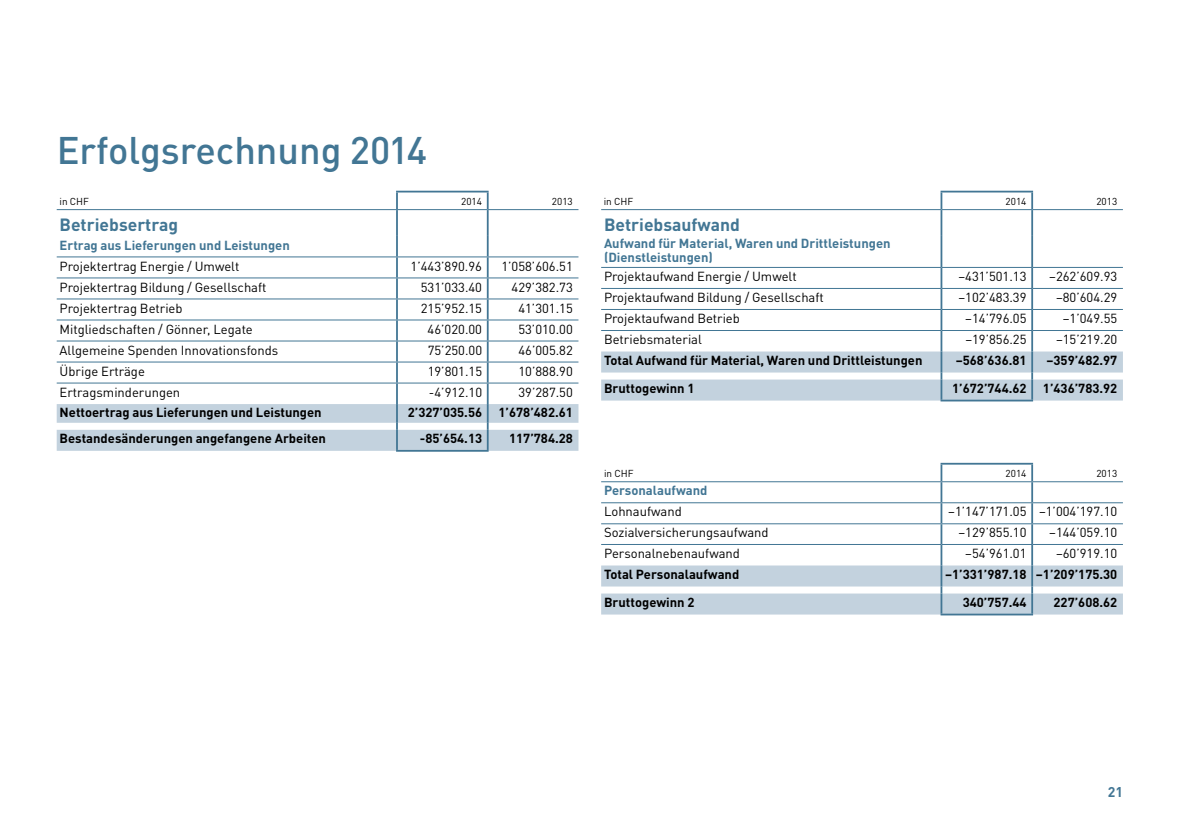
<style>
.page{position:relative;width:1191px;height:840px;background:#fff}
.page>*{position:absolute;margin:0;border:0;box-sizing:border-box;transform-origin:0 0}
.t1{font:500 38px "DINOT";color:#427694}
.t2{font:700 17.6px "DINOT";color:#427694}
.t3{font:700 14px "DINOT";color:#427694}
.t4{font:13px "DINOT";color:#000}
.t5{font:700 13px "DINOT";color:#000}
.t6{font:700 13px/14px "DINOT";color:#427694}
.t7{font:10px "DINOT";color:#000}
</style>
<div class="page">
<hr style="left:396px;top:190px;width:92px;height:2px;background:#427694">
<hr style="left:396px;top:449px;width:92px;height:2px;background:#427694">
<svg style="left:57px;top:192px;width:521px;height:258px"></svg>
<svg style="left:601px;top:210px;width:522px;height:141px"></svg>
<svg style="left:940px;top:192px;width:2px;height:17px"></svg>
<hr style="left:940px;top:190px;width:93px;height:2px;background:#427694">
<svg style="left:1031px;top:192px;width:2px;height:17px"></svg>
<hr style="left:601px;top:209px;width:340px;height:1px;background:#427694">
<hr style="left:940px;top:210px;width:2px;height:26px;background:#427694">
<hr style="left:941px;top:209px;width:91px;height:1px;background:#427694">
<hr style="left:1031px;top:210px;width:2px;height:26px;background:#427694">
<hr style="left:1032px;top:209px;width:91px;height:1px;background:#427694">
<hr style="left:940px;top:236px;width:2px;height:31px;background:#427694">
<hr style="left:1031px;top:236px;width:2px;height:31px;background:#427694">
<hr style="left:601px;top:267px;width:340px;height:1px;background:#427694">
<hr style="left:940px;top:268px;width:2px;height:20px;background:#427694">
<hr style="left:941px;top:267px;width:91px;height:1px;background:#427694">
<hr style="left:1031px;top:268px;width:2px;height:20px;background:#427694">
<hr style="left:1032px;top:267px;width:91px;height:1px;background:#427694">
<hr style="left:601px;top:288px;width:340px;height:1px;background:#427694">
<hr style="left:940px;top:289px;width:2px;height:20px;background:#427694">
<hr style="left:941px;top:288px;width:91px;height:1px;background:#427694">
<hr style="left:1031px;top:289px;width:2px;height:20px;background:#427694">
<hr style="left:1032px;top:288px;width:91px;height:1px;background:#427694">
<hr style="left:601px;top:309px;width:340px;height:1px;background:#427694">
<hr style="left:940px;top:310px;width:2px;height:20px;background:#427694">
<hr style="left:941px;top:309px;width:91px;height:1px;background:#427694">
<hr style="left:1031px;top:310px;width:2px;height:20px;background:#427694">
<hr style="left:1032px;top:309px;width:91px;height:1px;background:#427694">
<hr style="left:601px;top:330px;width:340px;height:1px;background:#427694">
<hr style="left:940px;top:331px;width:2px;height:20px;background:#427694">
<hr style="left:941px;top:330px;width:91px;height:1px;background:#427694">
<hr style="left:1031px;top:331px;width:2px;height:20px;background:#427694">
<hr style="left:1032px;top:330px;width:91px;height:1px;background:#427694">
<svg style="left:601px;top:351px;width:522px;height:49px;background:#ccd8e3"></svg>
<hr style="left:940px;top:379px;width:2px;height:20px;background:#427694">
<hr style="left:940px;top:399px;width:93px;height:2px;background:#427694">
<hr style="left:1031px;top:379px;width:2px;height:20px;background:#427694">
<svg style="left:601px;top:482px;width:522px;height:83px"></svg>
<svg style="left:940px;top:464px;width:2px;height:17px"></svg>
<hr style="left:940px;top:462px;width:93px;height:2px;background:#427694">
<svg style="left:1031px;top:464px;width:2px;height:17px"></svg>
<hr style="left:601px;top:481px;width:340px;height:1px;background:#427694">
<hr style="left:940px;top:482px;width:2px;height:20px;background:#427694">
<hr style="left:941px;top:481px;width:91px;height:1px;background:#427694">
<hr style="left:1031px;top:482px;width:2px;height:20px;background:#427694">
<hr style="left:1032px;top:481px;width:91px;height:1px;background:#427694">
<hr style="left:601px;top:502px;width:340px;height:1px;background:#427694">
<hr style="left:940px;top:503px;width:2px;height:20px;background:#427694">
<hr style="left:941px;top:502px;width:91px;height:1px;background:#427694">
<hr style="left:1031px;top:503px;width:2px;height:20px;background:#427694">
<hr style="left:1032px;top:502px;width:91px;height:1px;background:#427694">
<hr style="left:601px;top:523px;width:340px;height:1px;background:#427694">
<svg style="left:940px;top:524px;width:2px;height:19px"></svg>
<hr style="left:941px;top:523px;width:91px;height:1px;background:#427694">
<svg style="left:1031px;top:524px;width:2px;height:19px"></svg>
<hr style="left:1032px;top:523px;width:91px;height:1px;background:#427694">
<hr style="left:601px;top:543px;width:340px;height:1px;background:#427694">
<hr style="left:940px;top:544px;width:2px;height:21px;background:#427694">
<hr style="left:941px;top:543px;width:91px;height:1px;background:#427694">
<hr style="left:1031px;top:544px;width:2px;height:21px;background:#427694">
<hr style="left:1032px;top:543px;width:91px;height:1px;background:#427694">
<svg style="left:601px;top:565px;width:522px;height:49px;background:#ccd8e3"></svg>
<hr style="left:940px;top:593px;width:2px;height:20px;background:#427694">
<hr style="left:940px;top:613px;width:93px;height:2px;background:#427694">
<hr style="left:1031px;top:593px;width:2px;height:20px;background:#427694">
<h1 class="t1" style="left:57px;top:125px;width:372px">Erfolgsrechnung 2014</h1>
<p class="t7" style="left:60px;top:195px;width:31px">in CHF</p>
<p class="t7" style="left:461px;top:195px;width:22px">2014</p>
<p class="t7" style="left:552px;top:195px;width:22px">2013</p>
<h2 class="t2" style="left:60px;top:213px;width:120px">Betriebsertrag</h2>
<p class="t6" style="left:60px;top:237px;width:232px">Ertrag aus Lieferungen und Leistungen</p>
<p class="t4" style="left:60px;top:257px;width:181px">Projektertrag Energie / Umwelt</p>
<p class="t4" style="left:410px;top:257px;width:73px">1’443’890.96</p>
<p class="t4" style="left:501px;top:257px;width:73px">1’058’606.51</p>
<p class="t4" style="left:60px;top:278px;width:208px">Projektertrag Bildung / Gesellschaft</p>
<p class="t4" style="left:421px;top:278px;width:63px">531’033.40</p>
<p class="t4" style="left:511px;top:278px;width:63px">429’382.73</p>
<p class="t4" style="left:60px;top:299px;width:125px">Projektertrag Betrieb</p>
<p class="t4" style="left:421px;top:299px;width:63px">215’952.15</p>
<p class="t4" style="left:518px;top:299px;width:56px">41’301.15</p>
<p class="t4" style="left:60px;top:320px;width:195px">Mitgliedschaften / Gönner, Legate</p>
<p class="t4" style="left:428px;top:320px;width:56px">46’020.00</p>
<p class="t4" style="left:518px;top:320px;width:56px">53’010.00</p>
<p class="t4" style="left:60px;top:341px;width:220px">Allgemeine Spenden Innovationsfonds</p>
<p class="t4" style="left:428px;top:341px;width:56px">75’250.00</p>
<p class="t4" style="left:518px;top:341px;width:56px">46’005.82</p>
<p class="t4" style="left:60px;top:362px;width:87px">Übrige Erträge</p>
<p class="t4" style="left:428px;top:362px;width:56px">19’801.15</p>
<p class="t4" style="left:518px;top:362px;width:56px">10’888.90</p>
<p class="t4" style="left:60px;top:383px;width:122px">Ertragsminderungen</p>
<p class="t4" style="left:429px;top:383px;width:55px">-4’912.10</p>
<p class="t4" style="left:518px;top:383px;width:56px">39’287.50</p>
<p class="t5" style="left:60px;top:403px;width:264px">Nettoertrag aus Lieferungen und Leistungen</p>
<p class="t5" style="left:408px;top:403px;width:76px">2’327’035.56</p>
<p class="t5" style="left:498px;top:403px;width:76px">1’678’482.61</p>
<p class="t5" style="left:60px;top:430px;width:268px">Bestandesänderungen angefangene Arbeiten</p>
<p class="t5" style="left:420px;top:430px;width:64px">-85’654.13</p>
<p class="t5" style="left:509px;top:430px;width:65px">117’784.28</p>
<p class="t7" style="left:603px;top:195px;width:31px">in CHF</p>
<p class="t7" style="left:1005px;top:195px;width:22px">2014</p>
<p class="t7" style="left:1096px;top:195px;width:22px">2013</p>
<h2 class="t2" style="left:604px;top:213px;width:137px">Betriebsaufwand</h2>
<p class="t6" style="left:604px;top:235px;width:288px">Aufwand für Material, Waren und Drittleistungen (Dienstleistungen)</p>
<p class="t4" style="left:604px;top:268px;width:194px">Projektaufwand Energie / Umwelt</p>
<p class="t4" style="left:958px;top:268px;width:70px">–431’501.13</p>
<p class="t4" style="left:1049px;top:268px;width:70px">–262’609.93</p>
<p class="t4" style="left:604px;top:289px;width:221px">Projektaufwand Bildung / Gesellschaft</p>
<p class="t4" style="left:958px;top:289px;width:70px">–102’483.39</p>
<p class="t4" style="left:1056px;top:289px;width:63px">–80’604.29</p>
<p class="t4" style="left:604px;top:310px;width:137px">Projektaufwand Betrieb</p>
<p class="t4" style="left:965px;top:310px;width:63px">–14’796.05</p>
<p class="t4" style="left:1062px;top:310px;width:56px">–1’049.55</p>
<p class="t4" style="left:604px;top:331px;width:99px">Betriebsmaterial</p>
<p class="t4" style="left:965px;top:331px;width:63px">–19’856.25</p>
<p class="t4" style="left:1056px;top:331px;width:63px">–15’219.20</p>
<p class="t5" style="left:604px;top:352px;width:320px">Total Aufwand für Material, Waren und Drittleistungen</p>
<p class="t5" style="left:955px;top:352px;width:72px">–568’636.81</p>
<p class="t5" style="left:1046px;top:352px;width:72px">–359’482.97</p>
<p class="t5" style="left:604px;top:380px;width:92px">Bruttogewinn 1</p>
<p class="t5" style="left:952px;top:380px;width:76px">1’672’744.62</p>
<p class="t5" style="left:1043px;top:380px;width:76px">1’436’783.92</p>
<p class="t7" style="left:604px;top:467px;width:31px">in CHF</p>
<p class="t7" style="left:1005px;top:467px;width:22px">2014</p>
<p class="t7" style="left:1096px;top:467px;width:22px">2013</p>
<p class="t6" style="left:604px;top:483px;width:105px">Personalaufwand</p>
<p class="t4" style="left:604px;top:503px;width:79px">Lohnaufwand</p>
<p class="t4" style="left:948px;top:503px;width:170px">–1’147’171.05 –1’004’197.10</p>
<p class="t4" style="left:604px;top:524px;width:166px">Sozialversicherungsaufwand</p>
<p class="t4" style="left:958px;top:524px;width:70px">–129’855.10</p>
<p class="t4" style="left:1049px;top:524px;width:70px">–144’059.10</p>
<p class="t4" style="left:604px;top:545px;width:137px">Personalnebenaufwand</p>
<p class="t4" style="left:965px;top:545px;width:63px">–54’961.01</p>
<p class="t4" style="left:1056px;top:545px;width:63px">–60’919.10</p>
<p class="t5" style="left:604px;top:565px;width:137px">Total Personalaufwand</p>
<p class="t5" style="left:945px;top:565px;width:174px">–1’331’987.18 –1’209’175.30</p>
<p class="t5" style="left:604px;top:593px;width:92px">Bruttogewinn 2</p>
<p class="t5" style="left:962px;top:593px;width:65px">340’757.44</p>
<p class="t5" style="left:1053px;top:593px;width:65px">227’608.62</p>
<p class="t3" style="left:1107px;top:782px;width:17px">21</p>
</div>
